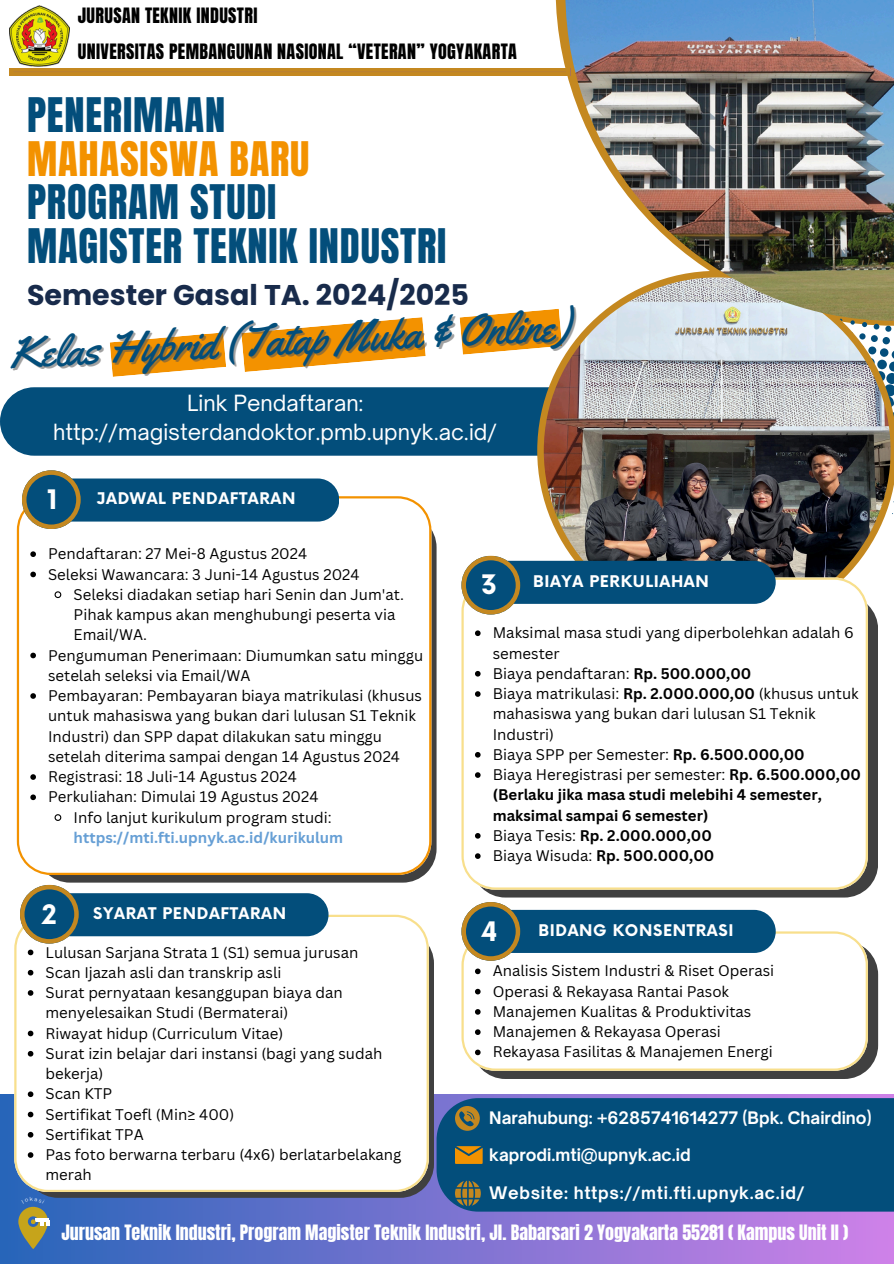
<style>
.page{position:relative;width:894px;height:1264px;background:#fff}
.page>*{position:absolute;margin:0;border:0;box-sizing:border-box;transform-origin:0 0}
.t1{font:43.5px "Yellowtail";color:#034e7b}
.t2{font:40.5px/43.8px "Anton";letter-spacing:.02em;color:#034e7b}
.t3{font:700 28.5px "Poppins";color:#182b4b}
.t4{font:700 26.1px "Now";color:#fff}
.t5{font:21.3px/29.2px "Open Sauce One";color:#fff;text-align:center}
.t6{font:18px "Anton";color:#fff}
.t7{font:18px "Anton";letter-spacing:.02em;color:#000}
.t8{font:700 16.5px "Open Sauce One";color:#fff}
.t9{font:700 16.5px "Open Sauce One";letter-spacing:.04em;color:#fff}
.t10{font:700 15.75px "Now";letter-spacing:.04em;color:#fff}
.t11{font:15px/20.2px "Canva Sans";color:#000}
.t12{font:700 15px/20.2px "Canva Sans";color:#000}
.t13{font:700 15px/20.2px "Canva Sans";color:#669fd5}
.s1{color:#f39200}
.s2{font-weight:400;color:#000}
.s3{font-weight:700}
.s4{font-weight:400}
</style>
<div class="page">
<div style="left:0;top:387px;width:617px;height:68px;background:#034e7b;border-radius:34px"></div>
<img style="left:537px;top:308px;width:356px;height:322px">
<img style="left:565px;top:0;width:328px;height:321px">
<svg style="left:10px;top:68px;width:559px;height:7px;background:#c28622"></svg>
<img style="left:9px;top:5px;width:61px;height:61px">
<div style="left:0;top:1094px;width:893px;height:169px;background:linear-gradient(to right,#2665b9,#cf82e8)"></div>
<svg style="left:24px;top:946px;width:410px;height:251px;background:#5e5c57"></svg>
<svg style="left:14px;top:914px;width:414px;height:277px"></svg>
<svg style="left:28px;top:949px;width:5px;height:6px"></svg>
<svg style="left:28px;top:969px;width:5px;height:6px"></svg>
<svg style="left:28px;top:990px;width:5px;height:5px"></svg>
<svg style="left:28px;top:1030px;width:5px;height:6px"></svg>
<svg style="left:28px;top:1050px;width:5px;height:6px"></svg>
<svg style="left:28px;top:1091px;width:5px;height:6px"></svg>
<svg style="left:28px;top:1111px;width:5px;height:6px"></svg>
<svg style="left:28px;top:1131px;width:5px;height:6px"></svg>
<svg style="left:28px;top:1152px;width:5px;height:5px"></svg>
<div style="left:31px;top:893px;width:297px;height:43px;background:#034e7b;border-radius:22px"></div>
<svg style="left:20px;top:884px;width:58px;height:59px"></svg>
<svg style="left:483px;top:595px;width:394px;height:302px;background:#5e5c55"></svg>
<svg style="left:461px;top:577px;width:406px;height:312px"></svg>
<svg style="left:475px;top:630px;width:5px;height:6px"></svg>
<svg style="left:475px;top:671px;width:5px;height:5px"></svg>
<svg style="left:475px;top:691px;width:5px;height:5px"></svg>
<svg style="left:475px;top:752px;width:5px;height:5px"></svg>
<svg style="left:475px;top:772px;width:5px;height:5px"></svg>
<svg style="left:475px;top:833px;width:5px;height:5px"></svg>
<svg style="left:475px;top:853px;width:5px;height:5px"></svg>
<div style="left:477px;top:561px;width:298px;height:43px;background:#034e7b;border-radius:22px"></div>
<svg style="left:461px;top:556px;width:59px;height:58px"></svg>
<svg style="left:482px;top:949px;width:395px;height:129px;background:#5f5d56"></svg>
<svg style="left:461px;top:931px;width:406px;height:139px"></svg>
<svg style="left:475px;top:968px;width:5px;height:6px"></svg>
<svg style="left:475px;top:988px;width:5px;height:6px"></svg>
<svg style="left:475px;top:1009px;width:5px;height:5px"></svg>
<svg style="left:475px;top:1029px;width:5px;height:5px"></svg>
<svg style="left:475px;top:1049px;width:5px;height:6px"></svg>
<div style="left:477px;top:909px;width:298px;height:43px;background:#034e7b;border-radius:22px"></div>
<svg style="left:461px;top:902px;width:59px;height:58px"></svg>
<svg style="left:49px;top:525px;width:387px;height:357px;background:#54514c"></svg>
<svg style="left:17px;top:496px;width:414px;height:379px"></svg>
<svg style="left:30px;top:551px;width:6px;height:6px"></svg>
<svg style="left:30px;top:571px;width:6px;height:6px"></svg>
<svg style="left:54px;top:590px;width:8px;height:9px"></svg>
<svg style="left:30px;top:652px;width:6px;height:6px"></svg>
<svg style="left:30px;top:693px;width:6px;height:5px"></svg>
<svg style="left:30px;top:774px;width:6px;height:5px"></svg>
<svg style="left:30px;top:794px;width:6px;height:6px"></svg>
<svg style="left:54px;top:813px;width:8px;height:8px"></svg>
<div style="left:41px;top:478px;width:298px;height:43px;background:#034e7b;border-radius:22px"></div>
<svg style="left:22px;top:470px;width:58px;height:59px"></svg>
<svg style="left:241px;top:317px;width:184px;height:55px"></svg>
<svg style="left:110px;top:332px;width:116px;height:45px"></svg>
<svg style="left:459px;top:309px;width:103px;height:45px"></svg>
<div style="left:436px;top:1098px;width:457px;height:113px;background:#034e7b"></div>
<svg style="left:455px;top:1180px;width:25px;height:26px"></svg>
<svg style="left:455px;top:1105px;width:24px;height:25px"></svg>
<svg style="left:455px;top:1146px;width:27px;height:17px"></svg>
<svg style="left:18px;top:1196px;width:32px;height:53px;background:#78887a"></svg>
<p class="t7" style="left:78px;top:3px;width:181px">JURUSAN TEKNIK INDUSTRI</p>
<p class="t7" style="left:78px;top:39px;width:440px">UNIVERSITAS PEMBANGUNAN NASIONAL “VETERAN” YOGYAKARTA</p>
<p class="t2" style="left:27px;top:93px;width:421px">PENERIMAAN<br><span class="s1">MAHASISWA BARU<br></span>PROGRAM STUDI<br>MAGISTER TEKNIK INDUSTRI</p>
<p class="t3" style="left:27px;top:275px;width:443px">Semester Gasal TA. 2024/2025</p>
<p class="t1" style="left:8px;top:326px;width:562px;rotate:-3deg">Kelas Hybrid (Tatap Muka &amp; Online)</p>
<p class="t5" style="left:53px;top:388px;width:445px">Link Pendaftaran: http://magisterdandoktor.pmb.upnyk.ac.id/</p>
<p class="t4" style="left:47px;top:486px;width:12px">1</p>
<h6 class="t10" style="left:97px;top:490px;width:200px">JADWAL PENDAFTARAN</h6>
<p class="t11" style="left:48px;top:543px;width:260px">Pendaftaran: 27 Mei-8 Agustus 2024</p>
<p class="t11" style="left:48px;top:563px;width:313px">Seleksi Wawancara: 3 Juni-14 Agustus 2024</p>
<p class="t11" style="left:74px;top:584px;width:332px">Seleksi diadakan setiap hari Senin dan Jum'at.<br>Pihak kampus akan menghubungi peserta via<br>Email/WA.</p>
<p class="t11" style="left:48px;top:644px;width:376px">Pengumuman Penerimaan: Diumumkan satu minggu setelah seleksi via Email/WA</p>
<p class="t11" style="left:48px;top:685px;width:375px">Pembayaran: Pembayaran biaya matrikulasi (khusus untuk mahasiswa yang bukan dari lulusan S1 Teknik Industri) dan SPP dapat dilakukan satu minggu setelah diterima sampai dengan 14 Agustus 2024</p>
<p class="t11" style="left:48px;top:766px;width:250px">Registrasi: 18 Juli-14 Agustus 2024</p>
<p class="t11" style="left:48px;top:786px;width:272px">Perkuliahan: Dimulai 19 Agustus 2024</p>
<p class="t13" style="left:74px;top:806px;width:271px"><span class="s2">Info lanjut kurikulum program studi: </span>https://mti.fti.upnyk.ac.id/kurikulum</p>
<p class="t4" style="left:42px;top:900px;width:16px">2</p>
<p class="t10" style="left:93px;top:905px;width:194px">SYARAT PENDAFTARAN</p>
<h1 class="t11" style="left:46px;top:941px;width:314px">Lulusan Sarjana Strata 1 (S1) semua jurusan</h1>
<p class="t11" style="left:46px;top:961px;width:237px">Scan Ijazah asli dan transkrip asli</p>
<p class="t11" style="left:46px;top:982px;width:298px">Surat pernyataan kesanggupan biaya dan menyelesaikan Studi (Bermaterai)</p>
<h3 class="t11" style="left:46px;top:1022px;width:239px">Riwayat hidup (Curriculum Vitae)</h3>
<h2 class="t11" style="left:46px;top:1042px;width:338px">Surat izin belajar dari instansi (bagi yang sudah bekerja)</h2>
<h4 class="t11" style="left:46px;top:1083px;width:68px">Scan KTP</h4>
<p class="t11" style="left:46px;top:1103px;width:190px">Sertifikat Toefl (Min≥ 400)</p>
<p class="t11" style="left:46px;top:1123px;width:100px">Sertifikat TPA</p>
<p class="t11" style="left:46px;top:1144px;width:357px">Pas foto berwarna terbaru (4x6) berlatarbelakang merah</p>
<p class="t4" style="left:481px;top:571px;width:18px">3</p>
<p class="t10" style="left:533px;top:573px;width:177px">BIAYA PERKULIAHAN</p>
<p class="t11" style="left:492px;top:622px;width:362px">Maksimal masa studi yang diperbolehkan adalah 6 semester</p>
<p class="t11" style="left:492px;top:663px;width:260px">Biaya pendaftaran: <span class="s3">Rp. 500.000,00</span></p>
<p class="t11" style="left:492px;top:683px;width:367px">Biaya matrikulasi: <span class="s3">Rp. 2.000.000,00</span> (khusus untuk mahasiswa yang bukan dari lulusan S1 Teknik<br>Industri)</p>
<p class="t11" style="left:492px;top:744px;width:313px">Biaya SPP per Semester: <span class="s3">Rp. 6.500.000,00</span></p>
<p class="t12" style="left:492px;top:764px;width:369px"><span class="s4">Biaya Heregistrasi per semester:</span> Rp. 6.500.000,00 (Berlaku jika masa studi melebihi 4 semester, maksimal sampai 6 semester)</p>
<p class="t12" style="left:492px;top:825px;width:220px"><span class="s4">Biaya Tesis:</span> Rp. 2.000.000,00</p>
<p class="t12" style="left:492px;top:845px;width:223px"><span class="s4">Biaya Wisuda:</span> Rp. 500.000,00</p>
<p class="t4" style="left:480px;top:917px;width:18px">4</p>
<h6 class="t10" style="left:538px;top:922px;width:196px">BIDANG KONSENTRASI</h6>
<p class="t11" style="left:492px;top:960px;width:283px">Analisis Sistem Industri &amp; Riset Operasi</p>
<p class="t11" style="left:492px;top:980px;width:238px">Operasi &amp; Rekayasa Rantai Pasok</p>
<p class="t11" style="left:492px;top:1001px;width:260px">Manajemen Kualitas &amp; Produktivitas</p>
<p class="t11" style="left:492px;top:1021px;width:229px">Manajemen &amp; Rekayasa Operasi</p>
<p class="t11" style="left:492px;top:1041px;width:281px">Rekayasa Fasilitas &amp; Manajemen Energi</p>
<p class="t8" style="left:489px;top:1107px;width:384px">Narahubung: +6285741614277 (Bpk. Chairdino)</p>
<p class="t8" style="left:489px;top:1143px;width:203px">kaprodi.mti@upnyk.ac.id</p>
<p class="t9" style="left:489px;top:1182px;width:317px">Website: https://mti.fti.upnyk.ac.id/</p>
<p class="t6" style="left:61px;top:1219px;width:788px">Jurusan Teknik Industri, Program Magister Teknik Industri, Jl. Babarsari 2 Yogyakarta 55281 ( Kampus Unit II )</p>
</div>
